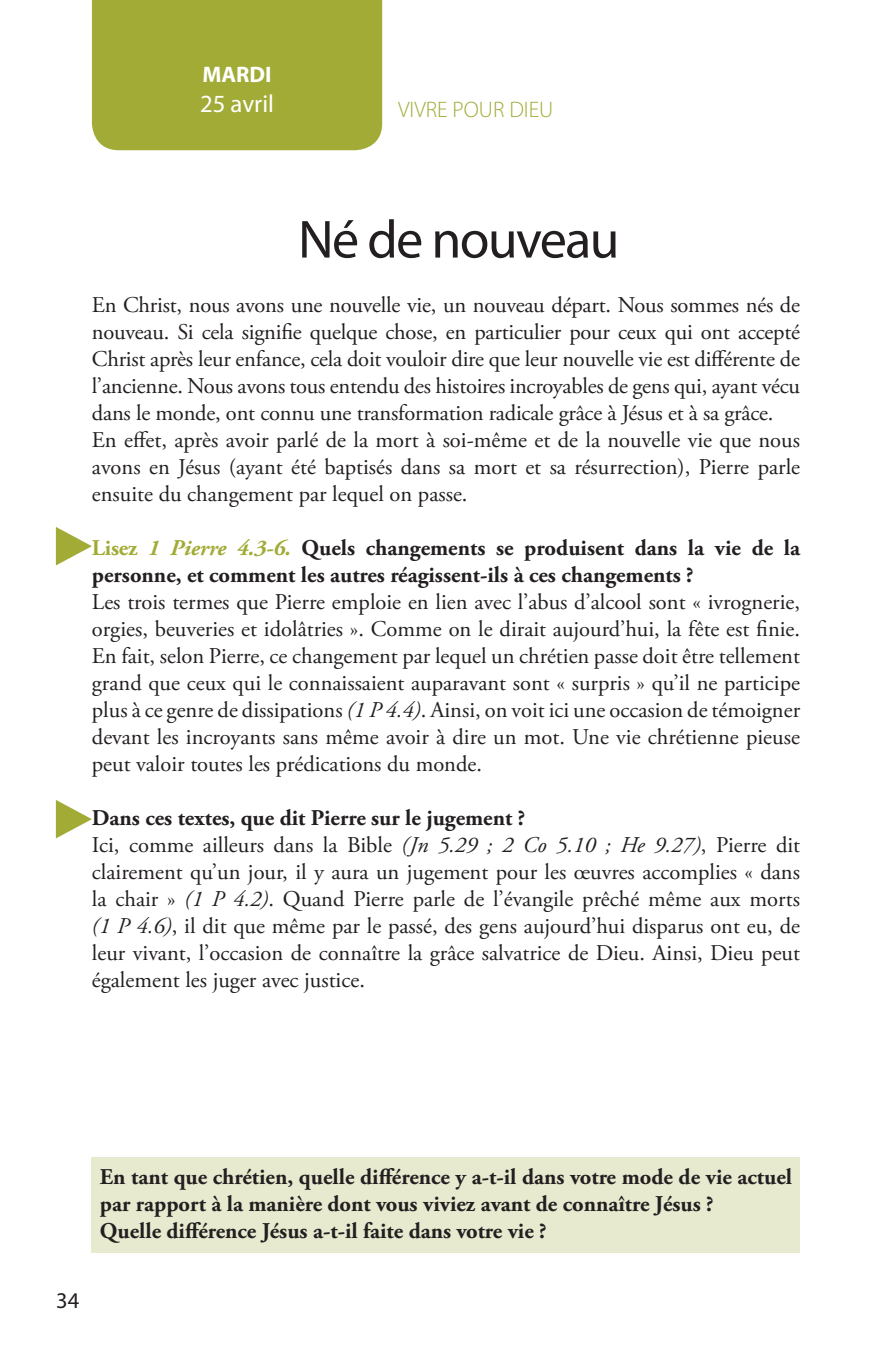
<style>
.page{position:relative;width:892px;height:1351px;background:#fff}
.page>*{position:absolute;margin:0;border:0;box-sizing:border-box;transform-origin:0 0}
.t1{font:54px "Myriad Pro";letter-spacing:-.03em;color:#231f20}
.t2{font:24.75px "Myriad Pro";color:#fff}
.t3{font:22.5px/27px "Adobe Garamond Pro";color:#231f20}
.t4{font:700 22.5px/27px "Adobe Garamond Pro";color:#231f20}
.t5{font:300 22.5px "Myriad Pro";color:#a1ab36}
.t6{font:700 22.5px "Myriad Pro";color:#fff}
.t7{font:22.5px "Myriad Pro";color:#231f20}
.s1{color:#a1ab36}
.s2{font-style:italic;color:#a1ab36}
.s3{font-style:italic}
.s4{font-weight:700}
</style>
<div class="page">
<div style="left:92px;top:0;width:290px;height:150px;background:#a1ab36"></div>
<svg style="left:56px;top:527px;width:36px;height:38px"></svg>
<div style="left:92px;top:1157px;width:708px;height:96px;background:#e8eacf"></div>
<svg style="left:56px;top:800px;width:36px;height:38px"></svg>
<p class="t6" style="left:202px;top:62px;width:71px">MARDI</p>
<p class="t2" style="left:200px;top:90px;width:76px">25 avril</p>
<p class="t5" style="left:398px;top:97px;width:157px">VIVRE POUR DIEU</p>
<h1 class="t1" style="left:298px;top:210px;width:323px">Né de nouveau</h1>
<p class="t3" style="left:92px;top:292px;width:710px">En Christ, nous avons une nouvelle vie, un nouveau départ. Nous sommes nés de nouveau. Si cela signifie quelque chose, en particulier pour ceux qui ont accepté Christ après leur enfance, cela doit vouloir dire que leur nouvelle vie est différente de l’ancienne. Nous avons tous entendu des histoires incroyables de gens qui, ayant vécu dans le monde, ont connu une transformation radicale grâce à Jésus et à sa grâce.<br>En effet, après avoir parlé de la mort à soi-même et de la nouvelle vie que nous avons en Jésus (ayant été baptisés dans sa mort et sa résurrection), Pierre parle ensuite du changement par lequel on passe.</p>
<p class="t4" style="left:92px;top:534px;width:709px"><span class="s1">Lisez</span> <span class="s2">1 Pierre 4.3-6.</span> Quels changements se produisent dans la vie de la personne, et comment les autres réagissent-ils à ces changements ?</p>
<p class="t3" style="left:92px;top:589px;width:710px;text-align:justify">Les trois termes que Pierre emploie en lien avec l’abus d’alcool sont « ivrognerie, orgies, beuveries et idolâtries ». Comme on le dirait aujourd’hui, la fête est finie.<br>En fait, selon Pierre, ce changement par lequel un chrétien passe doit être tellement grand que ceux qui le connaissaient auparavant sont « surpris » qu’il ne participe plus à ce genre de dissipations <span class="s3">(1 P 4.4)</span>. Ainsi, on voit ici une occasion de témoigner devant les incroyants sans même avoir à dire un mot. Une vie chrétienne pieuse peut valoir toutes les prédications du monde.</p>
<p class="t3" style="left:92px;top:805px;width:710px"><span class="s4">Dans ces textes, que dit Pierre sur le jugement ?<br></span>Ici, comme ailleurs dans la Bible <span class="s3">(Jn 5.29 ; 2 Co 5.10 ; He 9.27)</span>, Pierre dit clairement qu’un jour, il y aura un jugement pour les œuvres accomplies « dans la chair » <span class="s3">(1 P 4.2)</span>. Quand Pierre parle de l’évangile prêché même aux morts <span class="s3">(1 P 4.6)</span>, il dit que même par le passé, des gens aujourd’hui disparus ont eu, de leur vivant, l’occasion de connaître la grâce salvatrice de Dieu. Ainsi, Dieu peut également les juger avec justice.</p>
<p class="t7" style="left:56px;top:1288px;width:25px">34</p>
<p class="t4" style="left:100px;top:1164px;width:694px">En tant que chrétien, quelle différence y a-t-il dans votre mode de vie actuel par rapport à la manière dont vous viviez avant de connaître Jésus ?<br>Quelle différence Jésus a-t-il faite dans votre vie ?</p>
</div>
